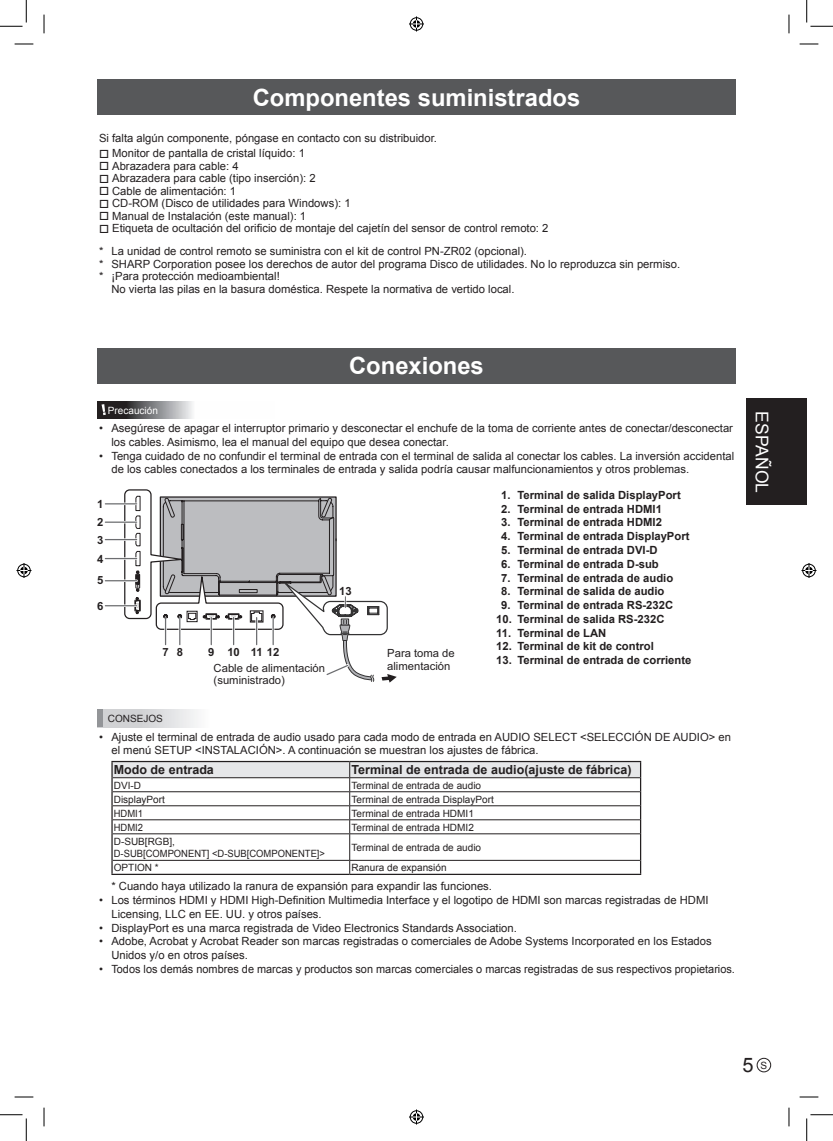
<style>
.page{position:relative;width:833px;height:1141px;background:#fff}
.page>*{position:absolute;margin:0;border:0;box-sizing:border-box;transform-origin:0 0}
.t1{font:700 23.75px "Arial";color:#fff}
.t2{font:20px "Arial";color:#231f20}
.t3{font:17.5px "Arial";color:#fff}
.t4{font:700 12.5px "Arial";color:#231f20}
.t5{font:11.25px/13.8px "Arial";color:#231f20}
.t6{font:700 11.25px/18px "Arial";color:#231f20;text-align:justify}
.t7{font:10px/12.5px "Arial";color:#231f20}
.t8{font:10px "Arial";color:#231f20;scale:.94 1}
.t9{font:10px "Arial";color:#fff}
.s1{font-size:10px}
</style>
<div class="page">
<div style="left:746px;top:398px;width:60px;height:107px;background:#231f20"></div>
<div style="left:756px;top:1057px;width:14px;height:15px;border:1px solid #231f20;border-radius:50%"></div>
<div style="left:97px;top:79px;width:638px;height:36px;background:#57585a"></div>
<div style="left:97px;top:348px;width:638px;height:35px;background:#57585a"></div>
<div style="left:97px;top:709px;width:177px;height:18px;background:linear-gradient(to right,#c9cacd,#fff)"></div>
<div style="left:97px;top:709px;width:5px;height:18px;background:#939598"></div>
<hr style="left:111px;top:760px;width:238px;height:2px;background:#231f20">
<hr style="left:349px;top:760px;width:291px;height:2px;background:#231f20">
<hr style="left:111px;top:873px;width:238px;height:1px;background:#231f20">
<hr style="left:349px;top:873px;width:291px;height:1px;background:#231f20">
<svg style="left:111px;top:761px;width:529px;height:112px"></svg>
<svg style="left:97px;top:401px;width:96px;height:18px;background:#707072"></svg>
<svg style="left:101px;top:404px;width:5px;height:11px"></svg>
<hr style="left:105px;top:503px;width:32px;height:1px;background:#6c6d70">
<hr style="left:105px;top:521px;width:32px;height:1px;background:#6c6d70">
<hr style="left:105px;top:539px;width:32px;height:1px;background:#6c6d70">
<hr style="left:105px;top:558px;width:32px;height:1px;background:#6c6d70">
<hr style="left:105px;top:580px;width:32px;height:1px;background:#6c6d70">
<hr style="left:105px;top:605px;width:32px;height:1px;background:#6c6d70">
<svg style="left:123px;top:489px;width:273px;height:194px"></svg>
<svg style="left:15px;top:43px;width:18px;height:1px"></svg>
<svg style="left:799px;top:43px;width:18px;height:1px"></svg>
<svg style="left:43px;top:15px;width:1px;height:18px"></svg>
<svg style="left:43px;top:1107px;width:1px;height:19px"></svg>
<svg style="left:789px;top:15px;width:1px;height:18px"></svg>
<svg style="left:789px;top:1107px;width:1px;height:19px"></svg>
<svg style="left:15px;top:44px;width:18px;height:1px"></svg>
<svg style="left:799px;top:44px;width:18px;height:1px"></svg>
<svg style="left:15px;top:1096px;width:18px;height:1px"></svg>
<svg style="left:799px;top:1096px;width:18px;height:1px"></svg>
<svg style="left:44px;top:15px;width:1px;height:18px"></svg>
<svg style="left:44px;top:1107px;width:1px;height:19px"></svg>
<svg style="left:788px;top:15px;width:1px;height:18px"></svg>
<svg style="left:788px;top:1107px;width:1px;height:19px"></svg>
<svg style="left:0;top:0;width:27px;height:27px"></svg>
<svg style="left:0;top:1114px;width:27px;height:26px"></svg>
<svg style="left:806px;top:0;width:26px;height:27px"></svg>
<svg style="left:806px;top:1114px;width:26px;height:26px"></svg>
<div style="left:408px;top:16px;width:16px;height:16px;border:3px solid #fff;border-radius:50%"></div>
<svg style="left:409px;top:16px;width:15px;height:15px"></svg>
<div style="left:408px;top:1109px;width:16px;height:15px;border:3px solid #fff;border-radius:50%"></div>
<svg style="left:409px;top:1109px;width:15px;height:15px"></svg>
<div style="left:16px;top:562px;width:16px;height:16px;border:3px solid #fff;border-radius:50%"></div>
<svg style="left:16px;top:563px;width:15px;height:15px"></svg>
<div style="left:800px;top:562px;width:16px;height:16px;border:3px solid #fff;border-radius:50%"></div>
<svg style="left:801px;top:563px;width:15px;height:15px"></svg>
<h1 class="t1" style="left:252px;top:81px;width:329px">Componentes suministrados</h1>
<p class="t5" style="left:99px;top:131px;width:339px">Si falta algún componente, póngase en contacto con su distribuidor.</p>
<p class="t5" style="left:99px;top:146px;width:207px">□ Monitor de pantalla de cristal líquido: 1</p>
<p class="t5" style="left:99px;top:159px;width:141px">□ Abrazadera para cable: 4</p>
<p class="t5" style="left:99px;top:171px;width:218px">□ Abrazadera para cable (tipo inserción): 2</p>
<p class="t5" style="left:99px;top:184px;width:138px">□ Cable de alimentación: 1</p>
<p class="t5" style="left:99px;top:196px;width:253px">□ CD-ROM (Disco de utilidades para Windows): 1</p>
<p class="t5" style="left:99px;top:209px;width:208px">□ Manual de Instalación (este manual): 1</p>
<p class="t5" style="left:99px;top:217px;width:450px;line-height:23.1px">□ Etiqueta de ocultación del orificio de montaje del cajetín del sensor de control remoto: 2 * La unidad de control remoto se suministra con el kit de control PN-ZR02 (opcional).</p>
<p class="t5" style="left:99px;top:257px;width:582px">* SHARP Corporation posee los derechos de autor del programa Disco de utilidades. No lo reproduzca sin permiso.</p>
<p class="t5" style="left:99px;top:270px;width:182px">* ¡Para protección medioambiental!</p>
<p class="t5" style="left:111px;top:282px;width:404px">No vierta las pilas en la basura doméstica. Respete la normativa de vertido local.</p>
<h1 class="t1" style="left:349px;top:350px;width:136px">Conexiones</h1>
<p class="t9" style="left:108px;top:403px;width:52px">Precaución</p>
<p class="t5" style="left:111px;top:421px;width:622px;text-indent:-12px">• Asegúrese de apagar el interruptor primario y desconectar el enchufe de la toma de corriente antes de conectar/desconectar los cables. Asimismo, lea el manual del equipo que desea conectar.</p>
<p class="t5" style="left:111px;top:449px;width:624px;text-indent:-12px">• Tenga cuidado de no confundir el terminal de entrada con el terminal de salida al conectar los cables. La inversión accidental de los cables conectados a los terminales de entrada y salida podría causar malfuncionamientos y otros problemas.</p>
<p class="t6" style="left:97px;top:495px;width:8px">1<br>2<br>3</p>
<p class="t6" style="left:97px;top:548px;width:8px;line-height:21.5px">4<br>5</p>
<p class="t6" style="left:97px;top:597px;width:8px">6</p>
<p class="t6" style="left:339px;top:582px;width:14px">13</p>
<p class="t6" style="left:227px;top:643px;width:54px">10 11 12</p>
<p class="t5" style="left:213px;top:661px;width:113px;line-height:12.5px">Cable de alimentación (suministrado)</p>
<p class="t6" style="left:162px;top:643px;width:22px">7 8</p>
<p class="t6" style="left:208px;top:643px;width:8px">9</p>
<p class="t5" style="left:387px;top:647px;width:69px;line-height:12.5px">Para toma de alimentación</p>
<p class="t6" style="left:501px;top:486px;width:181px">1. Terminal de salida DisplayPort</p>
<p class="t6" style="left:501px;top:500px;width:162px">2. Terminal de entrada HDMI1</p>
<p class="t6" style="left:501px;top:514px;width:162px">3. Terminal de entrada HDMI2</p>
<p class="t6" style="left:501px;top:527px;width:190px">4. Terminal de entrada DisplayPort</p>
<p class="t6" style="left:501px;top:541px;width:158px">5. Terminal de entrada DVI-D</p>
<p class="t6" style="left:501px;top:555px;width:159px">6. Terminal de entrada D-sub</p>
<p class="t6" style="left:501px;top:569px;width:173px">7. Terminal de entrada de audio</p>
<p class="t6" style="left:501px;top:582px;width:165px">8. Terminal de salida de audio</p>
<p class="t6" style="left:501px;top:596px;width:173px">9. Terminal de entrada RS-232C</p>
<p class="t6" style="left:496px;top:610px;width:169px">10. Terminal de salida RS-232C</p>
<p class="t6" style="left:496px;top:624px;width:111px">11. Terminal de LAN</p>
<p class="t6" style="left:496px;top:637px;width:159px">12. Terminal de kit de control</p>
<p class="t6" style="left:496px;top:651px;width:196px">13. Terminal de entrada de corriente</p>
<p class="t7" style="left:108px;top:712px;width:57px">CONSEJOS</p>
<p class="t5" style="left:111px;top:729px;width:620px;text-indent:-12px">• Ajuste el terminal de entrada de audio usado para cada modo de entrada en AUDIO SELECT &lt;SELECCIÓN DE AUDIO&gt; en el menú SETUP &lt;INSTALACIÓN&gt;. A continuación se muestran los ajustes de fábrica.</p>
<p class="t4" style="left:114px;top:761px;width:102px">Modo de entrada</p>
<p class="t4" style="left:351px;top:761px;width:281px">Terminal de entrada de audio(ajuste de fábrica)</p>
<p class="t7" style="left:114px;top:778px;width:29px">DVI-D</p>
<p class="t7" style="left:351px;top:778px;width:131px">Terminal de entrada de audio</p>
<p class="t7" style="left:114px;top:792px;width:53px">DisplayPort</p>
<p class="t7" style="left:351px;top:792px;width:144px">Terminal de entrada DisplayPort</p>
<p class="t8" style="left:114px;top:806px;width:33px">HDMI1</p>
<p class="t7" style="left:351px;top:806px;width:124px">Terminal de entrada HDMI1</p>
<p class="t8" style="left:114px;top:820px;width:33px">HDMI2</p>
<p class="t7" style="left:351px;top:820px;width:124px">Terminal de entrada HDMI2</p>
<p class="t7" style="left:114px;top:834px;width:213px">D-SUB[RGB],<br>D-SUB[COMPONENT] &lt;D-SUB[COMPONENTE]&gt;</p>
<p class="t7" style="left:351px;top:841px;width:131px">Terminal de entrada de audio</p>
<p class="t7" style="left:114px;top:861px;width:47px">OPTION *</p>
<p class="t7" style="left:351px;top:861px;width:97px">Ranura de expansión</p>
<p class="t5" style="left:111px;top:879px;width:382px">* Cuando haya utilizado la ranura de expansión para expandir las funciones.</p>
<p class="t5" style="left:111px;top:893px;width:598px;text-indent:-12px">• Los términos HDMI y HDMI High-Definition Multimedia Interface y el logotipo de HDMI son marcas registradas de HDMI<br>Licensing, LLC en EE. UU. y otros países.</p>
<p class="t5" style="left:99px;top:920px;width:419px">• DisplayPort es una marca registrada de Video Electronics Standards Association.</p>
<p class="t5" style="left:111px;top:934px;width:601px;text-indent:-12px">• Adobe, Acrobat y Acrobat Reader son marcas registradas o comerciales de Adobe Systems Incorporated en los Estados<br>Unidos y/o en otros países.</p>
<p class="t5" style="left:99px;top:962px;width:637px">• Todos los demás nombres de marcas y productos son marcas comerciales o marcas registradas de sus respectivos propietarios.</p>
<h3 class="t3" style="left:773px;top:411px;width:83px;rotate:90deg">ESPAÑOL</h3>
<h2 class="t2" style="left:742px;top:1051px;width:26px">5 <span class="s1">S</span></h2>
</div>
